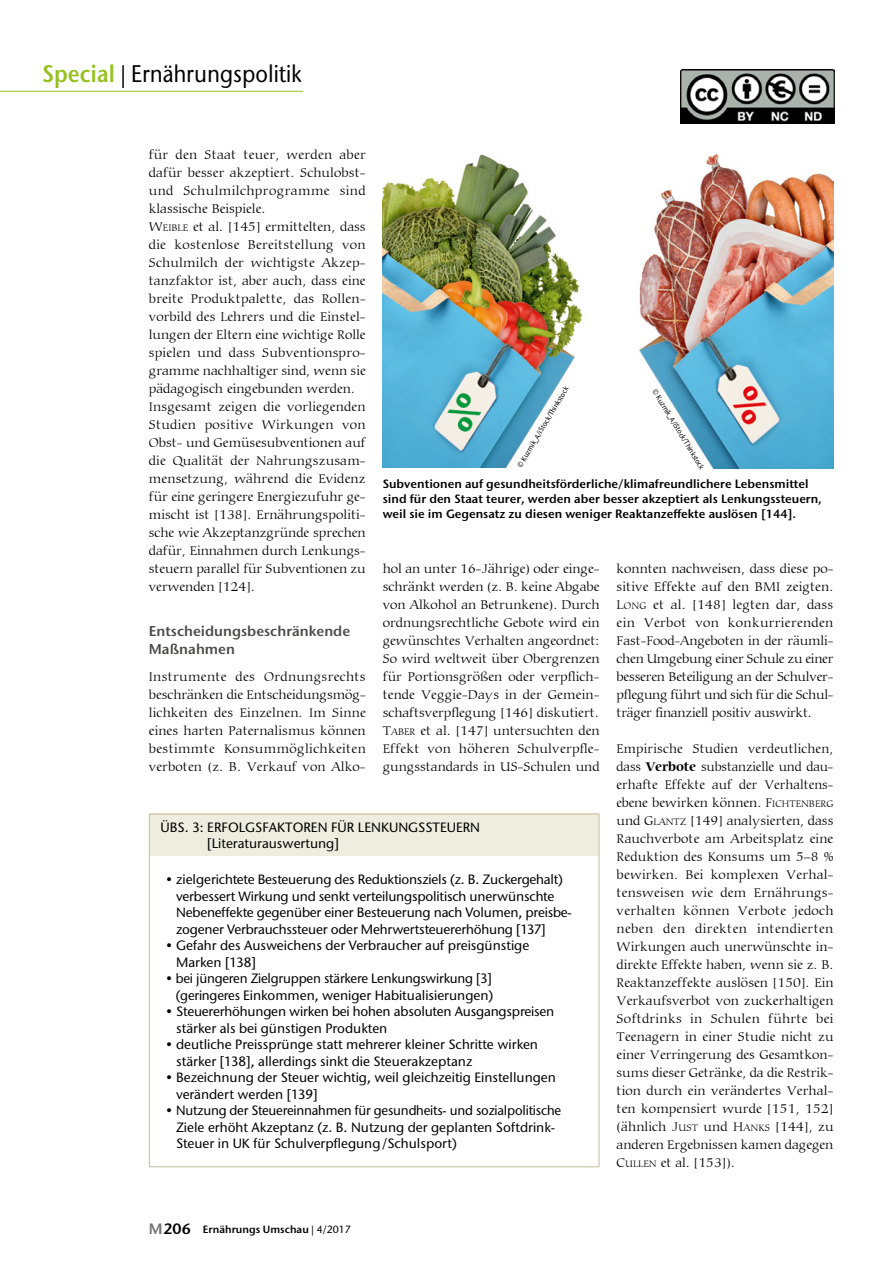
<style>
.page{position:relative;width:893px;height:1263px;background:#fff}
.page>*{position:absolute;margin:0;border:0;box-sizing:border-box;transform-origin:0 0}
.t1{font:500 24px "Stone Sans ITC Std";color:#000;scale:.9 1}
.t2{font:600 14.25px/18px "Stone Sans ITC Pro";color:#4a4a49}
.t3{font:300 13.5px/18px "Carmina BT";letter-spacing:.005em;color:#000;text-align:justify}
.t4{font:500 13.5px/16.5px "Stone Sans ITC Std";letter-spacing:-.005em;color:#000}
.t5{font:600 12px/15px "Stone Sans ITC Pro";color:#000}
.t6{font:600 10.5px "Stone Sans ITC Pro";color:#000}
.t7{font:500 7.5px "Stone Sans ITC Std";color:#000;scale:.9 1}
.s1{font-family:"Stone Sans ITC Pro";font-weight:600;color:#95c11f}
.s2{font-style:inherit}
.s3{font-size:10.2px}
.s4{font-weight:700}
.s5{font-size:15px;color:#706f6f}
.s6{font-size:15px}
.s7{font-family:"Stone Sans ITC Std";font-weight:500}
</style>
<div class="page">
<hr style="left:0;top:91px;width:303px;height:1px;background:#95c11f">
<img style="left:680px;top:69px;width:155px;height:54px">
<div style="left:150px;top:813px;width:448px;height:43px;background:#efede0"></div>
<div style="left:149px;top:813px;width:451px;height:354px;border:1px solid #c6c19d"></div>
<img style="left:383px;top:154px;width:450px;height:315px">
<h1 class="t1" style="left:43px;top:59px;width:290px"><span class="s1">Special</span> | Ernährungspolitik</h1>
<p class="t3" style="left:149px;top:146px;width:218px;text-align:left">für den Staat teuer, werden aber dafür besser akzeptiert. Schulobst&shy;und Schulmilchprogramme sind klassische Beispiele.<br><span class="s2">W</span><span class="s3">EIBLE</span> et al. [145] ermittelten, dass die kostenlose Bereitstellung von Schulmilch der wichtigste Akzep&shy;tanzfaktor ist, aber auch, dass eine breite Produktpalette, das Rollen&shy;vorbild des Lehrers und die Einstel&shy;lungen der Eltern eine wichtige Rolle spielen und dass Subventionspro&shy;gramme nachhaltiger sind, wenn sie pädagogisch eingebunden werden.<br>Insgesamt zeigen die vorliegenden Studien positive Wirkungen von Obst- und Gemüsesubventionen auf die Qualität der Nahrungszusam&shy;mensetzung, während die Evidenz für eine geringere Energiezufuhr ge&shy;mischt ist [138]. Ernährungspoliti&shy;sche wie Akzeptanzgründe sprechen dafür, Einnahmen durch Lenkungs&shy;steuern parallel für Subventionen zu verwenden [124].</p>
<p class="t2" style="left:149px;top:622px;width:203px">Entscheidungsbeschränkende<br>Maßnahmen</p>
<p class="t3" style="left:149px;top:668px;width:218px">Instrumente des Ordnungsrechts beschränken die Entscheidungsmög&shy;lichkeiten des Einzelnen. Im Sinne eines harten Paternalismus können bestimmte Konsummöglichkeiten verboten (z. B. Verkauf von Alko-</p>
<p class="t7" style="left:515px;top:464px;width:104px;rotate:-59deg">© Kuzmik_A/iStock/Thinkstock</p>
<p class="t7" style="left:659px;top:387px;width:104px;rotate:59deg">© Kuzmik_A/iStock/Thinkstock</p>
<p class="t5" style="left:383px;top:477px;width:441px">Subventionen auf gesundheitsförderliche/klimafreundlichere Lebensmittel sind für den Staat teurer, werden aber besser akzeptiert als Lenkungssteuern, weil sie im Gegensatz zu diesen weniger Reaktanzeffekte auslösen [144].</p>
<p class="t3" style="left:383px;top:560px;width:218px">hol an unter 16-Jährige) oder einge&shy;schränkt werden (z. B. keine Abgabe von Alkohol an Betrunkene). Durch ordnungsrechtliche Gebote wird ein gewünschtes Verhalten angeordnet:<br>So wird weltweit über Obergrenzen für Portionsgrößen oder verpflich&shy;tende Veggie-Days in der Gemein&shy;schaftsverpflegung [146] diskutiert.<br><span class="s2">T</span><span class="s3">ABER</span> et al. [147] untersuchten den Effekt von höheren Schulverpfle&shy;gungsstandards in US-Schulen und</p>
<p class="t3" style="left:617px;top:560px;width:218px">konnten nachweisen, dass diese po&shy;sitive Effekte auf den BMI zeigten.<br><span class="s2">L</span><span class="s3">ONG</span> et al. [148] legten dar, dass ein Verbot von konkurrierenden Fast-Food-Angeboten in der räumli&shy;chen Umgebung einer Schule zu einer besseren Beteiligung an der Schulver&shy;pflegung führt und sich für die Schul&shy;träger finanziell positiv auswirkt.</p>
<p class="t3" style="left:617px;top:740px;width:218px">Empirische Studien verdeutlichen, dass <span class="s4">Verbote</span> substanzielle und dau&shy;erhafte Effekte auf der Verhaltens&shy;ebene bewirken können. <span class="s2">F</span><span class="s3">ICHTENBERG </span>und <span class="s2">G</span><span class="s3">LANTZ</span> [149] analysierten, dass Rauchverbote am Arbeitsplatz eine Reduktion des Konsums um 5–8 % bewirken. Bei komplexen Verhal&shy;tensweisen wie dem Ernährungs&shy;verhalten können Verbote jedoch neben den direkten intendierten Wirkungen auch unerwünschte in&shy;direkte Effekte haben, wenn sie z. B.<br>Reaktanzeffekte auslösen [150]. Ein Verkaufsverbot von zuckerhaltigen Softdrinks in Schulen führte bei Teenagern in einer Studie nicht zu einer Verringerung des Gesamtkon&shy;sums dieser Getränke, da die Restrik&shy;tion durch ein verändertes Verhal&shy;ten kompensiert wurde [151, 152] (ähnlich <span class="s2">J</span><span class="s3">UST</span> und <span class="s2">H</span><span class="s3">ANKS</span> [144], zu anderen Ergebnissen kamen dagegen <span class="s2">C</span><span class="s3">ULLEN</span> et al. [153]).</p>
<p class="t4" style="left:207px;top:818px;width:274px;text-indent:-47px">ÜBS. 3: ERFOLGSFAKTOREN FÜR LENKUNGSSTEUERN [Literaturauswertung]</p>
<p class="t4" style="left:176px;top:871px;width:397px;text-indent:-10px">• zielgerichtete Besteuerung des Reduktionsziels (z. B. Zuckergehalt) verbessert Wirkung und senkt verteilungspolitisch unerwünschte Nebeneffekte gegenüber einer Besteuerung nach Volumen, preisbe&shy;zogener Verbrauchssteuer oder Mehrwertsteuererhöhung [137]</p>
<p class="t4" style="left:176px;top:937px;width:355px;text-indent:-10px">• Gefahr des Ausweichens der Verbraucher auf preisgünstige<br>Marken [138]</p>
<p class="t4" style="left:166px;top:970px;width:329px;text-align:right">• bei jüngeren Zielgruppen stärkere Lenkungswirkung [3] (geringeres Einkommen, weniger Habitualisierungen)</p>
<p class="t4" style="left:176px;top:1003px;width:380px;text-indent:-10px">• Steuererhöhungen wirken bei hohen absoluten Ausgangspreisen stärker als bei günstigen Produkten</p>
<p class="t4" style="left:176px;top:1036px;width:363px;text-indent:-10px">• deutliche Preissprünge statt mehrerer kleiner Schritte wirken stärker [138], allerdings sinkt die Steuerakzeptanz</p>
<p class="t4" style="left:176px;top:1069px;width:381px;text-indent:-10px">• Bezeichnung der Steuer wichtig, weil gleichzeitig Einstellungen verändert werden [139]</p>
<p class="t4" style="left:176px;top:1102px;width:387px;text-indent:-10px">• Nutzung der Steuereinnahmen für gesundheits- und sozialpolitische<br>Ziele erhöht Akzeptanz (z. B. Nutzung der geplanten Softdrink-<br>Steuer in UK für Schulverpflegung/Schulsport)</p>
<p class="t6" style="left:149px;top:1222px;width:204px"><span class="s5">M</span><span class="s6">206</span> Ernährungs Umschau <span class="s7">| 4/2017</span></p>
</div>
